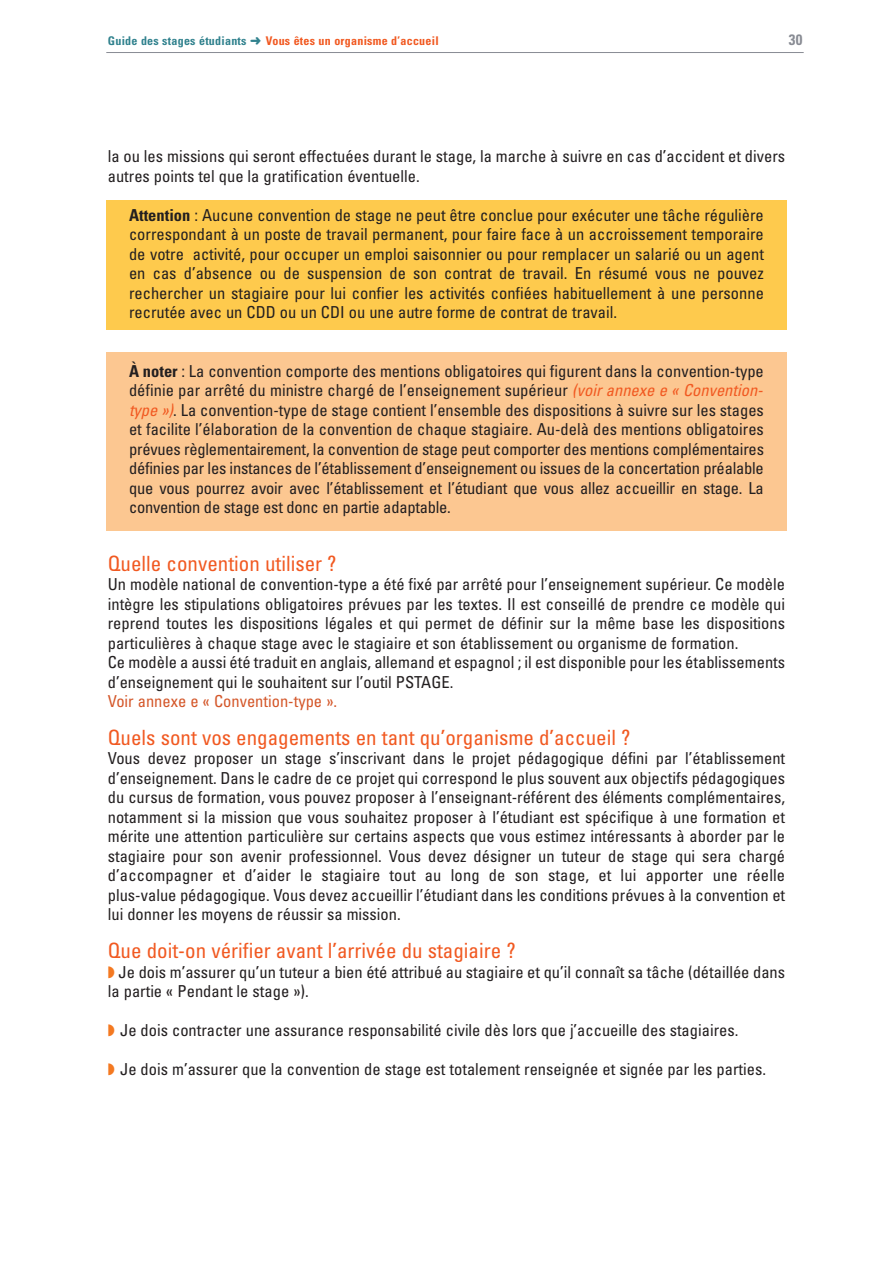
<style>
.page{position:relative;width:893px;height:1263px;background:#fff}
.page>*{position:absolute;margin:0;border:0;box-sizing:border-box;transform-origin:0 0}
.t1{font:condensed 21px "Univers";color:#f15921}
.t2{font:condensed 16.5px/19.5px "Univers";color:#231f20}
.t3{font:condensed 16.5px "Univers";color:#d4572a}
.t4{font:700 condensed 15px "Univers";color:#898c94}
.t5{font:700 condensed 12px "Univers";letter-spacing:.02em;color:#f15921}
.s1{color:#31828e}
.s2{font-weight:700}
.s3{font-style:italic;color:#f15921}
.s4{color:#f47921}
</style>
<div class="page">
<div style="left:106px;top:200px;width:681px;height:130px;background:#feca4d"></div>
<div style="left:106px;top:352px;width:681px;height:178px;background:#fcc791"></div>
<hr style="left:106px;top:52px;width:698px;height:1px;background:#898c94">
<p class="t5" style="left:108px;top:37px;width:332px"><span class="s1">Guide des stages étudiants</span> <span class="s1">➜</span> Vous êtes un organisme d’accueil</p>
<p class="t4" style="left:789px;top:34px;width:15px">30</p>
<p class="t2" style="left:108px;top:148px;width:679px">la ou les missions qui seront effectuées durant le stage, la marche à suivre en cas d’accident et divers autres points tel que la gratification éventuelle.</p>
<p class="t2" style="left:129px;top:206px;width:636px;text-align:justify"><span class="s2">Attention</span> : Aucune convention de stage ne peut être conclue pour exécuter une tâche régulière correspondant à un poste de travail permanent, pour faire face à un accroissement temporaire de votre activité, pour occuper un emploi saisonnier ou pour remplacer un salarié ou un agent en cas d’absence ou de suspension de son contrat de travail. En résumé vous ne pouvez rechercher un stagiaire pour lui confier les activités confiées habituellement à une personne recrutée avec un CDD ou un CDI ou une autre forme de contrat de travail.</p>
<p class="t2" style="left:129px;top:362px;width:636px;text-align:justify"><span class="s2">À noter</span> : La convention comporte des mentions obligatoires qui figurent dans la convention-type définie par arrêté du ministre chargé de l’enseignement supérieur <span class="s3">(voir annexe e « Convention&shy;type »)</span>. La convention-type de stage contient l’ensemble des dispositions à suivre sur les stages et facilite l’élaboration de la convention de chaque stagiaire. Au-delà des mentions obligatoires prévues règlementairement, la convention de stage peut comporter des mentions complémentaires définies par les instances de l’établissement d’enseignement ou issues de la concertation préalable que vous pourrez avoir avec l’établissement et l’étudiant que vous allez accueillir en stage. La convention de stage est donc en partie adaptable.</p>
<p class="t1" style="left:108px;top:555px;width:230px">Quelle convention utiliser ?</p>
<p class="t2" style="left:108px;top:576px;width:679px">Un modèle national de convention-type a été fixé par arrêté pour l’enseignement supérieur. Ce modèle intègre les stipulations obligatoires prévues par les textes. Il est conseillé de prendre ce modèle qui reprend toutes les dispositions légales et qui permet de définir sur la même base les dispositions particulières à chaque stage avec le stagiaire et son établissement ou organisme de formation.<br>Ce modèle a aussi été traduit en anglais, allemand et espagnol ; il est disponible pour les établissements d’enseignement qui le souhaitent sur l’outil PSTAGE.</p>
<p class="t3" style="left:108px;top:695px;width:231px">Voir annexe e « Convention-type ».</p>
<p class="t1" style="left:108px;top:730px;width:524px">Quels sont vos engagements en tant qu’organisme d’accueil ?</p>
<p class="t2" style="left:108px;top:750px;width:679px;text-align:justify">Vous devez proposer un stage s’inscrivant dans le projet pédagogique défini par l’établissement d’enseignement. Dans le cadre de ce projet qui correspond le plus souvent aux objectifs pédagogiques du cursus de formation, vous pouvez proposer à l’enseignant-référent des éléments complémentaires, notamment si la mission que vous souhaitez proposer à l’étudiant est spécifique à une formation et mérite une attention particulière sur certains aspects que vous estimez intéressants à aborder par le stagiaire pour son avenir professionnel. Vous devez désigner un tuteur de stage qui sera chargé d’accompagner et d’aider le stagiaire tout au long de son stage, et lui apporter une réelle plus-value pédagogique. Vous devez accueillir l’étudiant dans les conditions prévues à la convention et lui donner les moyens de réussir sa mission.</p>
<p class="t1" style="left:108px;top:943px;width:409px">Que doit-on vérifier avant l’arrivée du stagiaire ?</p>
<p class="t2" style="left:108px;top:963px;width:679px"><span class="s4">◗</span> Je dois m’assurer qu’un tuteur a bien été attribué au stagiaire et qu’il connaît sa tâche (détaillée dans la partie « Pendant le stage »).</p>
<p class="t2" style="left:108px;top:1022px;width:632px"><span class="s4">◗</span> Je dois contracter une assurance responsabilité civile dès lors que j’accueille des stagiaires.</p>
<p class="t2" style="left:108px;top:1061px;width:660px"><span class="s4">◗</span> Je dois m’assurer que la convention de stage est totalement renseignée et signée par les parties.</p>
</div>
